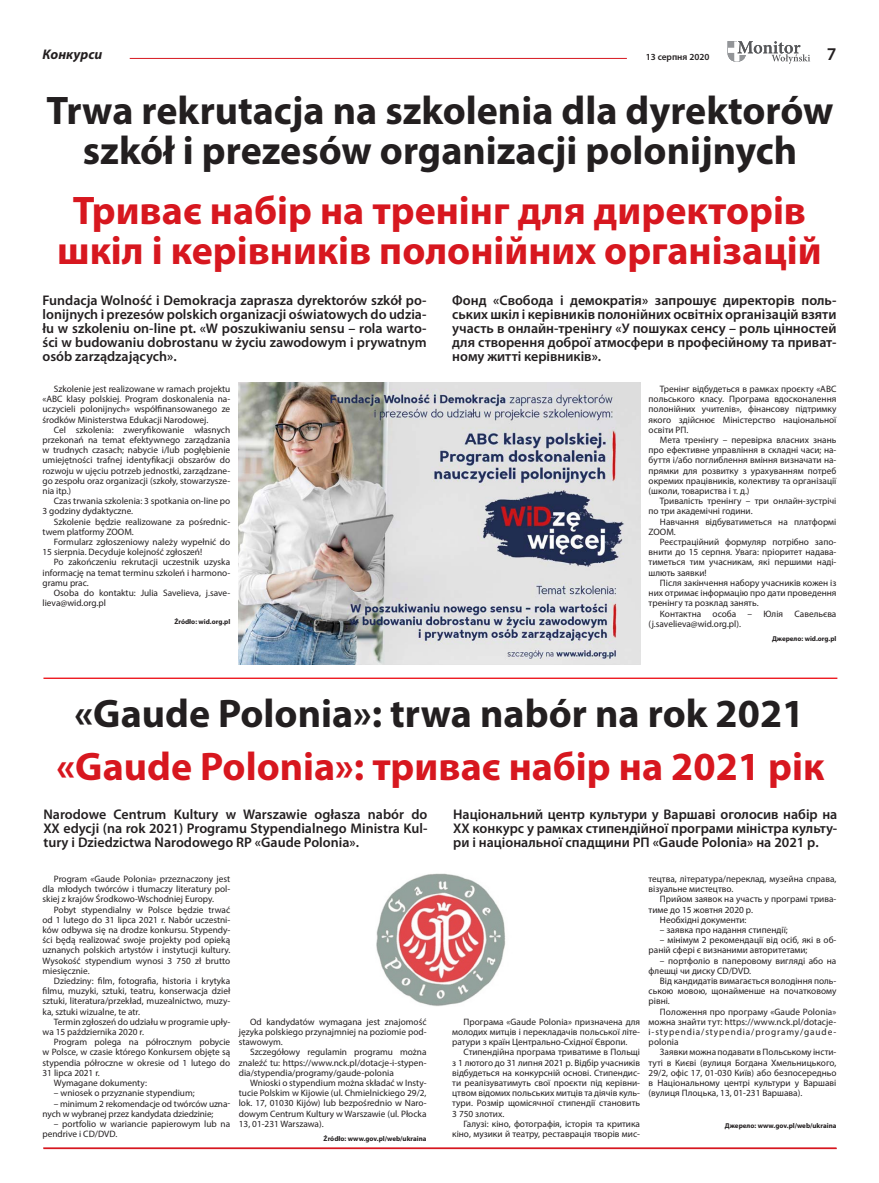
<style>
.page{position:relative;width:879px;height:1183px;background:#fff}
.page>*{position:absolute;margin:0;border:0;box-sizing:border-box;transform-origin:0 0}
.t1{font:700 40px/40px "Myriad Pro";color:#231f20;text-align:center}
.t2{font:700 40px/40px "Myriad Pro";color:#d7171f;text-align:center}
.t3{font:600 18px "Myriad Pro";color:#231f20}
.t4{font:600 14px/14px "Myriad Pro";color:#231f20;text-align:justify}
.t5{font:italic 700 14px "Myriad Pro";color:#231f20}
.t6{font:9.3px/10.2px "Myriad Pro";color:#231f20;text-align:justify}
.t7{font:600 9.3px "Myriad Pro";color:#231f20}
.t8{font:700 7px "Myriad Pro";color:#231f20}
</style>
<div class="page">
<svg style="left:727px;top:41px;width:83px;height:23px"></svg>
<hr style="left:43px;top:1147px;width:793px;height:1px;background:#d7171f">
<hr style="left:130px;top:58px;width:497px;height:1px;background:#d7171f">
<hr style="left:43px;top:677px;width:794px;height:1px;background:#ee1d23">
<img style="left:239px;top:383px;width:401px;height:281px">
<img style="left:376px;top:873px;width:130px;height:133px">
<h3 class="t5" style="left:43px;top:46px;width:61px">Конкурси</h3>
<p class="t7" style="left:646px;top:51px;width:65px">13 серпня 2020</p>
<h2 class="t3" style="left:827px;top:42px;width:11px">7</h2>
<h1 class="t1" style="left:47px;top:89px;width:788px">Trwa rekrutacja na szkolenia dla dyrektorów szkół i prezesów organizacji polonijnych</h1>
<h1 class="t2" style="left:57px;top:189px;width:766px">Триває набір на тренінг для директорів шкіл і керівників полонійних організацій</h1>
<p class="t4" style="left:452px;top:293px;width:386px">Фонд «Свобода і демократія» запрошує директорів поль&shy;ських шкіл і керівників полонійних освітніх організацій взяти участь в онлайн-тренінгу «У пошуках сенсу – роль цінностей для створення доброї атмосфери в професійному та приват&shy;ному житті керівників».</p>
<p class="t6" style="left:648px;top:383px;width:189px;text-indent:11px">Тренінг відбудеться в рамках проєкту «ABC польського класу. Програма вдосконалення полонійних учителів», фінансову підтримку якого здійснює Міністерство національної освіти РП.</p>
<p class="t6" style="left:648px;top:434px;width:189px;text-indent:11px">Мета тренінгу – перевірка власних знань про ефективне управління в складні часи; на&shy;буття і/або поглиблення вміння визначати на&shy;прямки для розвитку з урахуванням потреб окремих працівників, колективу та організації (школи, товариства і т. д.)</p>
<p class="t6" style="left:648px;top:495px;width:189px;text-indent:11px">Тривалість тренінгу – три онлайн-зустрічі по три академічні години.</p>
<p class="t6" style="left:648px;top:516px;width:189px;text-indent:11px">Навчання відбуватиметься на платформі<br>ZOOM.</p>
<p class="t6" style="left:648px;top:536px;width:189px;text-indent:11px">Реєстраційний формуляр потрібно запо&shy;внити до 15 серпня. Увага: пріоритет надава&shy;тиметься тим учасникам, які першими наді&shy;шлють заявки!</p>
<p class="t6" style="left:648px;top:577px;width:189px;text-indent:11px">Після закінчення набору учасників кожен із них отримає інформацію про дати проведення тренінгу та розклад занять.</p>
<p class="t6" style="left:648px;top:608px;width:189px;text-indent:11px">Контактна особа – Юлія Савельєва (j.savelieva@wid.org.pl).</p>
<p class="t8" style="left:772px;top:633px;width:66px">Джерело: wid.org.pl</p>
<p class="t4" style="left:43px;top:293px;width:385px">Fundacja Wolność i Demokracja zaprasza dyrektorów szkół po&shy;lonijnych i prezesów polskich organizacji oświatowych do udzia&shy;łu w szkoleniu on-line pt. «W poszukiwaniu sensu – rola warto&shy;ści w budowaniu dobrostanu w życiu zawodowym i prywatnym osób zarządzających».</p>
<p class="t6" style="left:43px;top:383px;width:189px;text-indent:11px">Szkolenie jest realizowane w ramach projektu «ABC klasy polskiej. Program doskonalenia na&shy;uczycieli polonijnych» współfinansowanego ze środków Ministerstwa Edukacji Narodowej.</p>
<p class="t6" style="left:43px;top:424px;width:189px;text-indent:11px">Cel szkolenia: zweryfikowanie własnych przekonań na temat efektywnego zarządzania w trudnych czasach; nabycie i/lub pogłębienie umiejętności trafnej identyfikacji obszarów do rozwoju w ujęciu potrzeb jednostki, zarządzane&shy;go zespołu oraz organizacji (szkoły, stowarzysze&shy;nia itp.)</p>
<p class="t6" style="left:43px;top:495px;width:189px;text-indent:11px">Czas trwania szkolenia: 3 spotkania on-line po<br>3 godziny dydaktyczne.</p>
<p class="t6" style="left:43px;top:516px;width:189px;text-indent:11px">Szkolenie będzie realizowane za pośrednic&shy;twem platformy ZOOM.</p>
<p class="t6" style="left:43px;top:536px;width:189px;text-indent:11px">Formularz zgłoszeniowy należy wypełnić do<br>15 sierpnia. Decyduje kolejność zgłoszeń!</p>
<p class="t6" style="left:43px;top:557px;width:189px;text-indent:11px">Po zakończeniu rekrutacji uczestnik uzyska informację na temat terminu szkoleń i harmono&shy;gramu prac.</p>
<p class="t6" style="left:43px;top:587px;width:189px;text-indent:11px">Osoba do kontaktu: Julia Savelieva, j.save&shy;lieva@wid.org.pl</p>
<p class="t8" style="left:174px;top:616px;width:57px">Źródło: wid.org.pl</p>
<h1 class="t1" style="left:74px;top:691px;width:731px">«Gaude Polonia»: trwa nabór na rok 2021</h1>
<h1 class="t2" style="left:57px;top:744px;width:769px">«Gaude Polonia»: триває набір на 2021 рік</h1>
<h3 class="t4" style="left:453px;top:806px;width:386px">Національний центр культури у Варшаві оголосив набір на ХХ конкурс у рамках стипендійної програми міністра культу&shy;ри і національної спадщини РП «Gaude Polonia» на 2021 р.</h3>
<h3 class="t4" style="left:43px;top:806px;width:385px">Narodowe Centrum Kultury w Warszawie ogłasza nabór do XX edycji (na rok 2021) Programu Stypendialnego Ministra Kul&shy;tury i Dziedzictwa Narodowego RP «Gaude Polonia».</h3>
<p class="t6" style="left:43px;top:873px;width:189px;text-indent:11px">Program «Gaude Polonia» przeznaczony jest dla młodych twórców i tłumaczy literatury pol&shy;skiej z krajów Środkowo-Wschodniej Europy.</p>
<p class="t6" style="left:43px;top:903px;width:189px;text-indent:11px">Pobyt stypendialny w Polsce będzie trwać od 1 lutego do 31 lipca 2021 r. Nabór uczestni&shy;ków odbywa się na drodze konkursu. Stypendy&shy;ści będą realizować swoje projekty pod opieką uznanych polskich artystów i instytucji kultury.<br>Wysokość stypendium wynosi 3 750 zł brutto miesięcznie.</p>
<p class="t6" style="left:43px;top:975px;width:189px;text-indent:11px">Dziedziny: film, fotografia, historia i krytyka filmu, muzyki, sztuki, teatru, konserwacja dzieł sztuki, literatura/przekład, muzealnictwo, muzy&shy;ka, sztuki wizualne, te atr.</p>
<p class="t6" style="left:43px;top:1016px;width:189px;text-indent:11px">Termin zgłoszeń do udziału w programie upły&shy;wa 15 października 2020 r.</p>
<p class="t6" style="left:54px;top:1036px;width:178px">Program polega na półrocznym pobycie</p>
<p class="t6" style="left:43px;top:1046px;width:189px">w Polsce, w czasie którego Konkursem objęte są</p>
<p class="t6" style="left:43px;top:1056px;width:189px">stypendia półroczne w okresie od 1 lutego do</p>
<p class="t6" style="left:43px;top:1067px;width:59px">31 lipca 2021 r.</p>
<p class="t6" style="left:54px;top:1077px;width:95px">Wymagane dokumenty:</p>
<p class="t6" style="left:54px;top:1087px;width:142px">– wniosek o przyznanie stypendium;</p>
<p class="t6" style="left:43px;top:1097px;width:189px;text-indent:11px">– minimum 2 rekomendacje od twórców uzna&shy;nych w wybranej przez kandydata dziedzinie;</p>
<p class="t6" style="left:43px;top:1118px;width:189px;text-indent:11px">– portfolio w wariancie papierowym lub na pendrive i CD/DVD.</p>
<p class="t6" style="left:648px;top:873px;width:189px">тецтва, література/переклад, музейна справа, візуальне мистецтво.</p>
<p class="t6" style="left:660px;top:893px;width:178px">Прийом заявок на участь у програмі трива-</p>
<p class="t6" style="left:648px;top:903px;width:106px">тиме до 15 жовтня 2020 р.</p>
<p class="t6" style="left:660px;top:914px;width:88px">Необхідні документи:</p>
<p class="t6" style="left:660px;top:924px;width:129px">– заявка про надання стипендії;</p>
<p class="t6" style="left:648px;top:934px;width:189px;text-indent:11px">– мінімум 2 рекомендації від осіб, які в об&shy;раній сфері є визнаними авторитетами;</p>
<p class="t6" style="left:648px;top:954px;width:189px;text-indent:11px">– портфоліо в паперовому вигляді або на флешці чи диску CD/DVD.</p>
<p class="t6" style="left:648px;top:975px;width:189px;text-indent:11px">Від кандидатів вимагається володіння поль&shy;ською мовою, щонайменше на початковому рівні.</p>
<p class="t6" style="left:648px;top:1005px;width:189px;text-indent:11px">Положення про програму «Gaude Polonia» можна знайти тут: https://www.nck.pl/dotacje&shy;i-stypendia/stypendia/programy/gaude&shy;polonia</p>
<p class="t6" style="left:648px;top:1046px;width:189px;text-indent:11px">Заявки можна подавати в Польському інсти&shy;туті в Києві (вулиця Богдана Хмельницького, 29/2, oфіс 17, 01-030 Київ) або безпосередньо в Національному центрі культури у Варшаві (вулиця Плоцька, 13, 01-231 Варшава).</p>
<p class="t8" style="left:725px;top:1120px;width:113px">Джерело: www.gov.pl/web/ukraina</p>
<p class="t6" style="left:239px;top:1016px;width:189px;text-indent:11px">Od kandydatów wymagana jest znajomość języka polskiego przynajmniej na poziomie pod&shy;stawowym.</p>
<p class="t6" style="left:239px;top:1046px;width:189px;text-indent:11px">Szczegółowy regulamin programu można znaleźć tu: https://www.nck.pl/dotacje-i-stypen&shy;dia/stypendia/programy/gaude-polonia</p>
<p class="t6" style="left:239px;top:1077px;width:189px;text-indent:11px">Wnioski o stypendium można składać w Insty&shy;tucie Polskim w Kijowie (ul. Chmielnickiego 29/2, lok. 17, 01030 Kijów) lub bezpośrednio w Naro&shy;dowym Centrum Kultury w Warszawie (ul. Płocka 13, 01-231 Warszawa).</p>
<p class="t8" style="left:324px;top:1133px;width:104px">Źródło: www.gov.pl/web/ukraina</p>
<p class="t6" style="left:452px;top:1016px;width:189px;text-indent:11px">Програма «Gaude Polonia» призначена для молодих митців і перекладачів польської літе&shy;ратури з країн Центрально-Східної Європи.</p>
<p class="t6" style="left:452px;top:1046px;width:189px;text-indent:11px">Стипендійна програма триватиме в Польщі з 1 лютого до 31 липня 2021 р. Відбір учасників відбудеться на конкурсній основі. Стипендис&shy;ти реалізуватимуть свої проєкти під керівни&shy;цтвом відомих польських митців та діячів куль&shy;тури. Розмір щомісячної стипендії становить 3 750 злотих.</p>
<p class="t6" style="left:452px;top:1118px;width:189px;text-align:right">Галузі: кіно, фотографія, історія та критика кіно, музики й театру, реставрація творів мис-</p>
</div>
